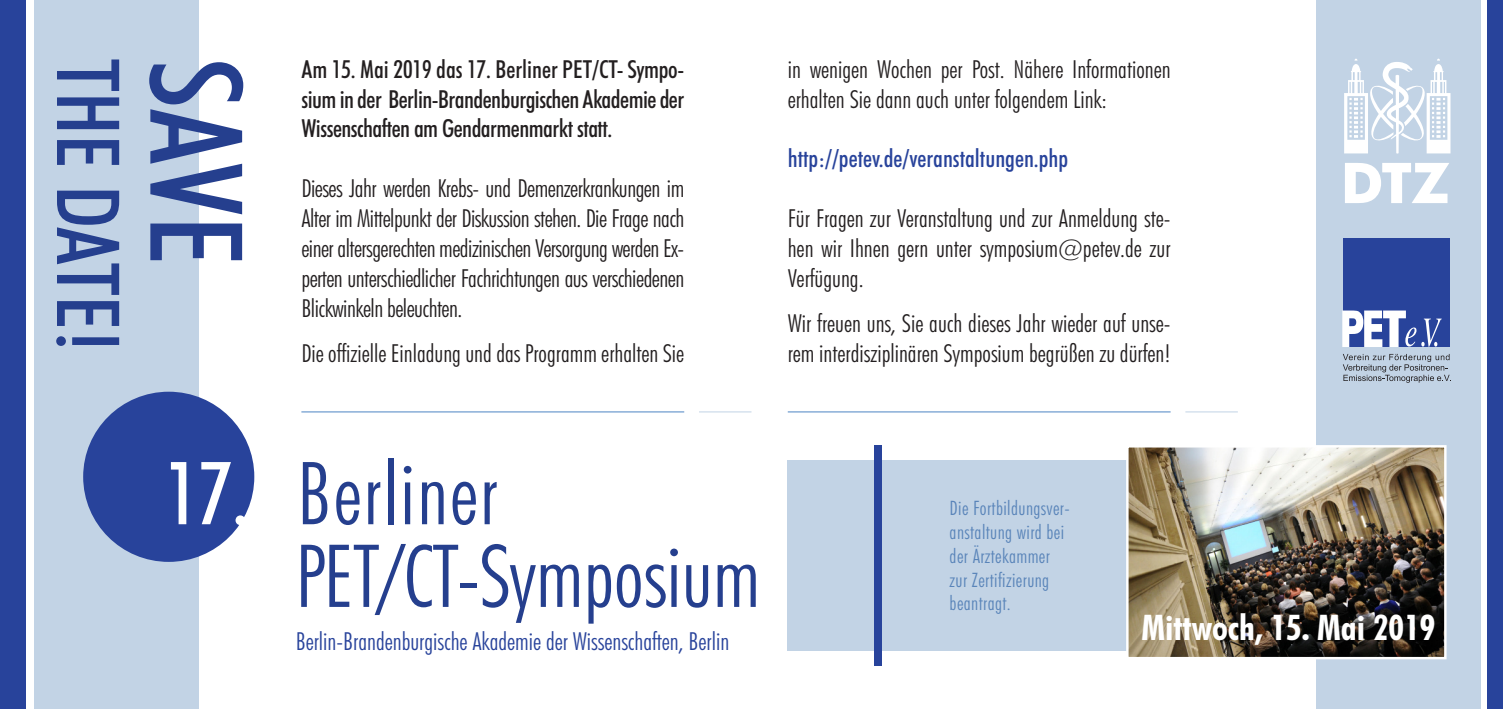
<style>
.page{position:relative;width:1503px;height:709px;background:#fff}
.page>*{position:absolute;margin:0;border:0;box-sizing:border-box;transform-origin:0 0}
.t1{font:500 condensed 128.75px "Futura BT";color:#253f8e}
.t2{font:300 condensed 87.25px/82.8px "Futura BT";color:#253f8e}
.t3{font:500 condensed 87.25px "Futura BT";color:#253f8e}
.t4{font:700 condensed 35.25px "Futura BT";color:#fff}
.t5{font:300 condensed 25px/30px "Futura BT";color:#231f20;text-align:justify}
.t6{font:500 condensed 25px/30px "Futura BT";letter-spacing:-.02em;color:#231f20;text-align:justify}
.t7{font:300 condensed 25px "Futura BT";color:#28439b}
.t8{font:500 condensed 25px "Futura BT";color:#28439b}
.t9{font:300 condensed 20px/24px "Futura BT";letter-spacing:.02em;color:#5984b9}
.s1{font-weight:500;color:#fff}
</style>
<div class="page">
<div style="left:787px;top:460px;width:389px;height:190px;background:#c2d3e5"></div>
<div style="left:35px;top:0;width:164px;height:709px;background:#c2d3e5"></div>
<div style="left:1316px;top:0;width:164px;height:709px;background:#c2d3e5"></div>
<div style="left:1342px;top:238px;width:107px;height:108px;background:#28439b"></div>
<svg style="left:1342px;top:310px;width:99px;height:37px"></svg>
<svg style="left:1343px;top:354px;width:107px;height:29px"></svg>
<svg style="left:1344px;top:58px;width:106px;height:96px"></svg>
<svg style="left:1345px;top:163px;width:104px;height:40px"></svg>
<img style="left:1129px;top:448px;width:314px;height:208px">
<div style="left:1126px;top:445px;width:320px;height:214px;border:2px solid #fff"></div>
<div style="left:83px;top:392px;width:171px;height:170px;background:#28439b;border-radius:50%"></div>
<div style="left:0;top:0;width:26px;height:709px;background:#28439b"></div>
<div style="left:874px;top:445px;width:8px;height:220px;background:#28439b"></div>
<hr style="left:699px;top:411px;width:52px;height:1px;background:#c2d3e5">
<div style="left:1487px;top:0;width:15px;height:709px;background:#28439b"></div>
<hr style="left:301px;top:411px;width:383px;height:1px;background:#4d84c4">
<hr style="left:1185px;top:411px;width:52px;height:1px;background:#c2d3e5">
<hr style="left:787px;top:411px;width:383px;height:1px;background:#4d84c4">
<h2 class="t3" style="left:141px;top:59px;width:296px;rotate:90deg">THE DATE!</h2>
<h1 class="t1" style="left:274px;top:59px;width:208px;rotate:90deg">SAVE</h1>
<p class="t5" style="left:787px;top:54px;width:384px">in wenigen Wochen per Post. Nähere Informationen erhalten Sie dann auch unter folgendem Link:</p>
<p class="t6" style="left:301px;top:54px;width:384px">Am 15. Mai 2019 das 17. Berliner PET/CT- Sympo&shy;sium in der Berlin-Brandenburgischen Akademie der Wissenschaften am Gendarmenmarkt statt.</p>
<p class="t8" style="left:787px;top:143px;width:282px">http://petev.de/veranstaltungen.php</p>
<p class="t5" style="left:787px;top:203px;width:384px">Für Fragen zur Veranstaltung und zur Anmeldung ste&shy;hen wir Ihnen gern unter symposium@petev.de zur Verfügung.</p>
<p class="t5" style="left:787px;top:308px;width:384px">Wir freuen uns, Sie auch dieses Jahr wieder auf unse&shy;rem interdisziplinären Symposium begrüßen zu dürfen!</p>
<p class="t5" style="left:301px;top:173px;width:384px">Dieses Jahr werden Krebs- und Demenzerkrankungen im Alter im Mittelpunkt der Diskussion stehen. Die Frage nach einer altersgerechten medizinischen Versorgung werden Ex&shy;perten unterschiedlicher Fachrichtungen aus verschiedenen Blickwinkeln beleuchten.</p>
<p class="t5" style="left:301px;top:338px;width:384px">Die offizielle Einladung und das Programm erhalten Sie</p>
<h2 class="t2" style="left:295px;top:451px;width:467px;text-indent:-130px"><span class="s1">17.</span> Berliner<br>PET/CT-Symposium</h2>
<p class="t7" style="left:296px;top:625px;width:435px">Berlin-Brandenburgische Akademie der Wissenschaften, Berlin</p>
<p class="t9" style="left:949px;top:495px;width:122px">Die Fortbildungsver&shy;anstaltung wird bei der Ärztekammer zur Zertifizierung beantragt.</p>
<h3 class="t4" style="left:1141px;top:606px;width:295px">Mittwoch, 15. Mai 2019</h3>
</div>
